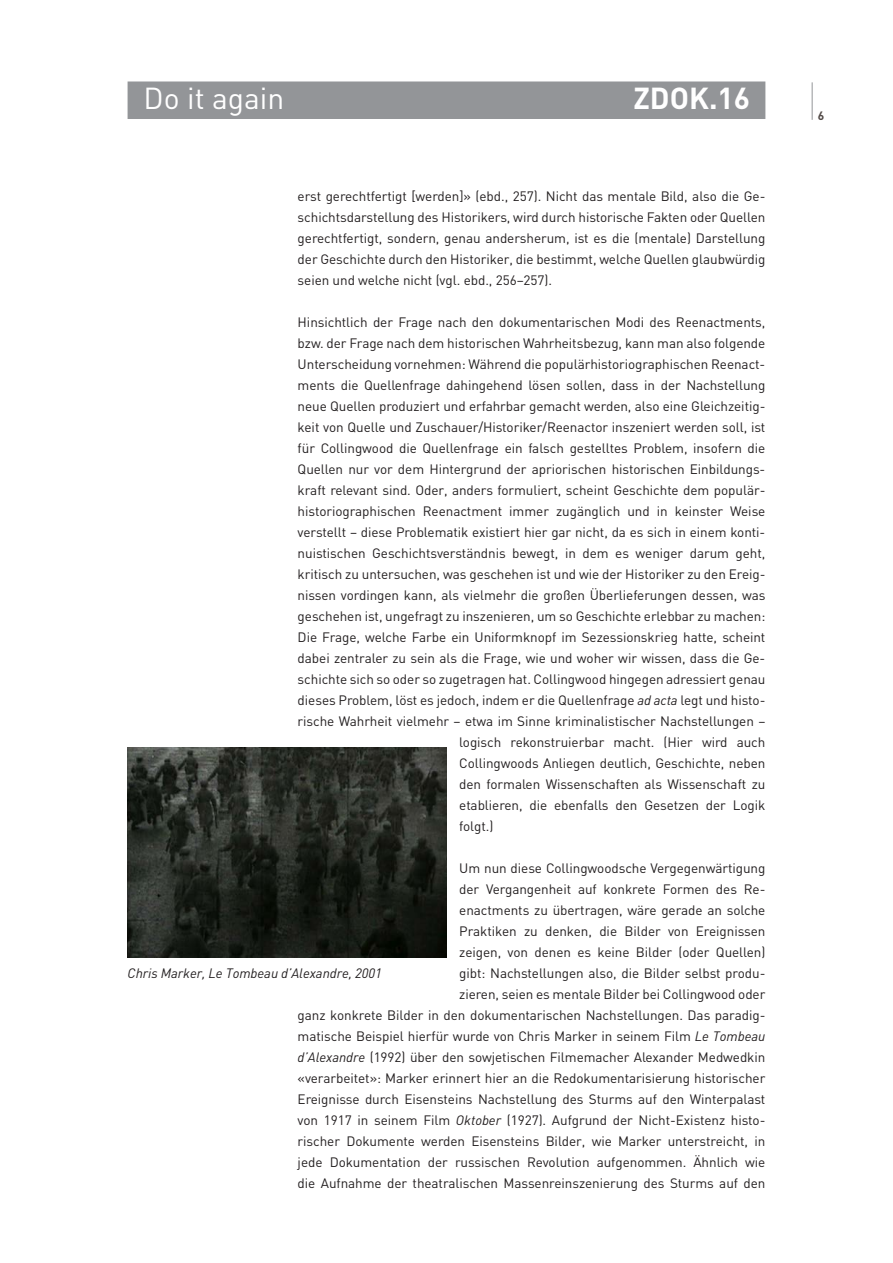
<style>
.page{position:relative;width:893px;height:1263px;background:#fff}
.page>*{position:absolute;margin:0;border:0;box-sizing:border-box;transform-origin:0 0}
.t1{font:30px "DIN Weber";color:#fff}
.t2{font:700 30px "DIN Weber";color:#fff}
.t3{font:13.5px/21px "DIN Weber";letter-spacing:-.005em;color:#231f20;text-align:justify}
.t4{font:italic 13.5px "DIN Weber";letter-spacing:-.005em;color:#231f20}
.t5{font:700 12px "DIN Weber";color:#524a47}
.s1{font-style:italic}
</style>
<div class="page">
<div style="left:128px;top:81px;width:637px;height:38px;background:#939598"></div>
<hr style="left:812px;top:82px;width:1px;height:38px;background:#939598">
<img style="left:128px;top:747px;width:318px;height:210px">
<h1 class="t1" style="left:144px;top:80px;width:142px">Do it again</h1>
<h1 class="t2" style="left:633px;top:79px;width:118px">ZDOK.16</h1>
<p class="t3" style="left:298px;top:185px;width:469px">erst gerechtfertigt [werden]» (ebd., 257). Nicht das mentale Bild, also die Ge&shy;schichtsdarstellung des Historikers, wird durch historische Fakten oder Quellen gerechtfertigt, sondern, genau andersherum, ist es die (mentale) Darstellung der Geschichte durch den Historiker, die bestimmt, welche Quellen glaubwürdig seien und welche nicht (vgl. ebd., 256–257).</p>
<p class="t3" style="left:298px;top:311px;width:469px">Hinsichtlich der Frage nach den dokumentarischen Modi des Reenactments,</p>
<p class="t3" style="left:298px;top:332px;width:469px">bzw. der Frage nach dem historischen Wahrheitsbezug, kann man also folgende</p>
<p class="t3" style="left:298px;top:353px;width:469px">Unterscheidung vornehmen: Während die populärhistoriographischen Reenact-</p>
<p class="t3" style="left:298px;top:374px;width:469px">ments die Quellenfrage dahingehend lösen sollen, dass in der Nachstellung</p>
<p class="t3" style="left:298px;top:395px;width:469px">neue Quellen produziert und erfahrbar gemacht werden, also eine Gleichzeitig-</p>
<p class="t3" style="left:298px;top:416px;width:469px">keit von Quelle und Zuschauer/Historiker/Reenactor inszeniert werden soll, ist</p>
<p class="t3" style="left:298px;top:437px;width:469px">für Collingwood die Quellenfrage ein falsch gestelltes Problem, insofern die</p>
<p class="t3" style="left:298px;top:458px;width:469px">Quellen nur vor dem Hintergrund der apriorischen historischen Einbildungs-</p>
<p class="t3" style="left:298px;top:479px;width:469px">kraft relevant sind. Oder, anders formuliert, scheint Geschichte dem populär-</p>
<p class="t3" style="left:298px;top:500px;width:469px">historiographischen Reenactment immer zugänglich und in keinster Weise</p>
<p class="t3" style="left:298px;top:521px;width:469px">verstellt – diese Problematik existiert hier gar nicht, da es sich in einem konti-</p>
<p class="t3" style="left:298px;top:542px;width:469px">nuistischen Geschichtsverständnis bewegt, in dem es weniger darum geht,</p>
<p class="t3" style="left:298px;top:563px;width:469px">kritisch zu untersuchen, was geschehen ist und wie der Historiker zu den Ereig-</p>
<p class="t3" style="left:298px;top:584px;width:469px">nissen vordingen kann, als vielmehr die großen Überlieferungen dessen, was</p>
<p class="t3" style="left:298px;top:605px;width:469px">geschehen ist, ungefragt zu inszenieren, um so Geschichte erlebbar zu machen:</p>
<p class="t3" style="left:298px;top:626px;width:469px">Die Frage, welche Farbe ein Uniformknopf im Sezessionskrieg hatte, scheint</p>
<p class="t3" style="left:298px;top:647px;width:469px">dabei zentraler zu sein als die Frage, wie und woher wir wissen, dass die Ge-</p>
<p class="t3" style="left:298px;top:669px;width:469px">schichte sich so oder so zugetragen hat. Collingwood hingegen adressiert genau</p>
<p class="t3" style="left:298px;top:690px;width:469px">dieses Problem, löst es jedoch, indem er die Quellenfrage <span class="s1">ad acta</span> legt und histo-</p>
<p class="t3" style="left:298px;top:711px;width:469px">rische Wahrheit vielmehr – etwa im Sinne kriminalistischer Nachstellungen –</p>
<p class="t3" style="left:459px;top:732px;width:308px">logisch rekonstruierbar macht. (Hier wird auch</p>
<p class="t3" style="left:459px;top:753px;width:308px">Collingwoods Anliegen deutlich, Geschichte, neben</p>
<p class="t3" style="left:459px;top:774px;width:308px">den formalen Wissenschaften als Wissenschaft zu</p>
<p class="t3" style="left:459px;top:795px;width:308px">etablieren, die ebenfalls den Gesetzen der Logik</p>
<p class="t3" style="left:459px;top:816px;width:36px">folgt.)</p>
<p class="t3" style="left:298px;top:858px;width:469px;text-align:right">Um nun diese Collingwoodsche Vergegenwärtigung<br>der Vergangenheit auf konkrete Formen des Re-<br>enactments zu übertragen, wäre gerade an solche<br>Praktiken zu denken, die Bilder von Ereignissen<br>zeigen, von denen es keine Bilder (oder Quellen)<br>gibt: Nachstellungen also, die Bilder selbst produ-<br>zieren, seien es mentale Bilder bei Collingwood oder<br>ganz konkrete Bilder in den dokumentarischen Nachstellungen. Das paradig&shy;matische Beispiel hierfür wurde von Chris Marker in seinem Film <span class="s1">Le Tombeau d’Alexandre</span> (1992) über den sowjetischen Filmemacher Alexander Medwedkin «verarbeitet»: Marker erinnert hier an die Redokumentarisierung historischer Ereignisse durch Eisensteins Nachstellung des Sturms auf den Winterpalast von 1917 in seinem Film <span class="s1">Oktober</span> (1927). Aufgrund der Nicht-Existenz histo&shy;rischer Dokumente werden Eisensteins Bilder, wie Marker unterstreicht, in jede Dokumentation der russischen Revolution aufgenommen. Ähnlich wie die Aufnahme der theatralischen Massenreinszenierung des Sturms auf den</p>
<p class="t4" style="left:128px;top:965px;width:256px">Chris Marker, Le Tombeau d’Alexandre, 2001</p>
<p class="t5" style="left:818px;top:108px;width:8px">6</p>
</div>
